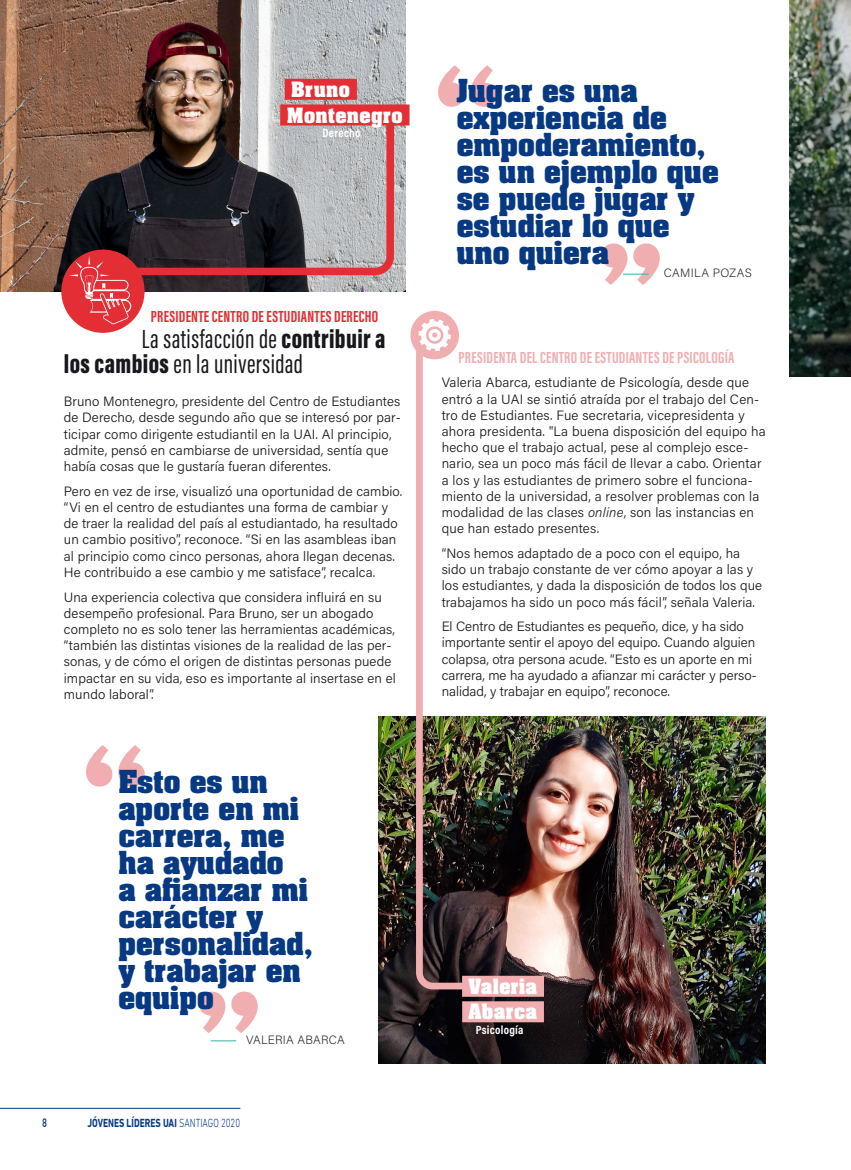
<style>
.page{position:relative;width:851px;height:1170px;background:#fff}
.page>*{position:absolute;margin:0;border:0;box-sizing:border-box;transform-origin:0 0}
.t1{font:700 125.85px "Aachen Std";color:#f1aeb1}
.destacadoOKOK{font:700 27px/27px "Aachen Std";color:#073982}
.título{font:27px/25.5px "Acumin Variable Concept";letter-spacing:-.125em;color:#1a171c}
.nombre{font:700 18px "Aachen Std";letter-spacing:.02em;color:#fff}
.epigrafe{font:16.5px "Acumin Variable Concept";letter-spacing:-.23em;color:#f1aeb1}
.epigrafe-2{font:16.5px "Acumin Variable Concept";letter-spacing:-.23em;color:#e32e35}
._1__TEXTO_MASA_OK{font:300 13.5px/16.2px "Acumin Pro";letter-spacing:.01em;color:#1a171c}
.t2{font:700 12px "DIN Next LT Pro";color:#073982;scale:.75 1}
.t3{font:200 12px "Acumin Pro";letter-spacing:.025em;color:#1a171c}
.CARRERA{font:700 12px "Acumin Pro Cond";letter-spacing:.02em;color:#fff}
.t4{font:700 12px "DIN Alternate";color:#073982;scale:.75 1}
.s1{font-weight:300}
.s2{font-style:italic}
</style>
<div class="page">
<hr style="left:0;top:1107px;width:240px;height:1px;background:#073982">
<img style="left:789px;top:0;width:61px;height:376px">
<img style="left:0;top:0;width:405px;height:291px">
<img style="left:378px;top:716px;width:387px;height:347px">
<div style="left:285px;top:79px;width:72px;height:21px;background:#e32e35"></div>
<svg style="left:211px;top:1040px;width:25px;height:1px"></svg>
<svg style="left:623px;top:274px;width:25px;height:1px"></svg>
<svg style="left:77px;top:118px;width:317px;height:199px;background:#7a6d6e"></svg>
<div style="left:280px;top:104px;width:129px;height:21px;background:#e32e35"></div>
<div style="left:61px;top:249px;width:83px;height:84px;background:#e32e35;border-radius:50%"></div>
<svg style="left:69px;top:255px;width:62px;height:69px"></svg>
<svg style="left:416px;top:343px;width:92px;height:646px"></svg>
<div style="left:462px;top:975px;width:82px;height:21px;background:#f1aeb1"></div>
<div style="left:462px;top:1001px;width:82px;height:21px;background:#f1aeb1"></div>
<div style="left:410px;top:311px;width:49px;height:48px;background:#f1aeb1;border-radius:50%"></div>
<svg style="left:418px;top:319px;width:33px;height:32px"></svg>
<p class="nombre" style="left:291px;top:76px;width:60px">Bruno</p>
<p class="nombre" style="left:287px;top:102px;width:117px">Montenegro</p>
<p class="CARRERA" style="left:322px;top:125px;width:40px">Derecho</p>
<p class="epigrafe-2" style="left:151px;top:305px;width:235px">PRESI DENTECENTRODEESTUDIANTESDERECHO</p>
<p class="título" style="left:64px;top:324px;width:326px;text-indent:78px">La satisfacción decontribuir a los cambios en la universidad</p>
<p class="_1__TEXTO_MASA_OK" style="left:64px;top:393px;width:338px">Bruno Montenegro, presidente del Centro de Estudiantes de Derecho, desde segundo año que se interesó por par&shy;ticipar como dirigente estudiantil en la UAI. Al principio, admite, pensó en cambiarse de universidad, sentía que había cosas que le gustaría fueran diferentes.</p>
<p class="_1__TEXTO_MASA_OK" style="left:64px;top:482px;width:340px">Pero en vez de irse, visualizó una oportunidad de cambio. “Vi en el centro de estudiantes una forma de cambiar y de traer la realidad del país al estudiantado, ha resultado un cambio positivo”, reconoce. “Si en las asambleas iban al principio como cinco personas, ahora llegan decenas.<br>He contribuido a ese cambio y me satisface”, recalca.</p>
<p class="_1__TEXTO_MASA_OK" style="left:64px;top:588px;width:333px">Una experiencia colectiva que considera influirá en su desempeño profesional. Para Bruno, ser un abogado completo no es solo tener las herramientas académicas, “también las distintas visiones de la realidad de las per&shy;sonas, y de cómo el origen de distintas personas puede impactar en su vida, eso es importante al insertase en el mundo laboral”.</p>
<p class="t1" style="left:77px;top:711px;width:77px">“</p>
<p class="destacadoOKOK" style="left:118px;top:768px;width:196px">Esto es un aporte en mi carrera, me ha ayudado<br>a afianzar mi carácter y personalidad, y trabajar en equipo</p>
<p class="t1" style="left:266px;top:1067px;width:77px;rotate:-180deg">“</p>
<p class="t3" style="left:246px;top:1031px;width:100px">VALERIA ABARCA</p>
<p class="t4" style="left:43px;top:1113px;width:7px">8</p>
<p class="t2" style="left:87px;top:1115px;width:205px">JÓVENES LÍDERES UAI <span class="s1">SANTIAGO 2020</span></p>
<p class="t1" style="left:429px;top:31px;width:77px">“</p>
<p class="destacadoOKOK" style="left:456px;top:77px;width:263px">Jugar es una experiencia de empoderamiento, es un ejemplo que se puede jugar y estudiar lo que uno quiera</p>
<p class="t1" style="left:668px;top:319px;width:77px;rotate:-180deg">“</p>
<p class="t3" style="left:663px;top:265px;width:90px">CAMILA POZAS</p>
<p class="epigrafe" style="left:458px;top:345px;width:282px">PRESI DENTADELCENTRODEESTUDIANTESDEPSICOLOGÍA</p>
<p class="_1__TEXTO_MASA_OK" style="left:441px;top:374px;width:325px">Valeria Abarca, estudiante de Psicología, desde que entró a la UAI se sintió atraída por el trabajo del Cen&shy;tro de Estudiantes. Fue secretaria, vicepresidenta y ahora presidenta. "La buena disposición del equipo ha hecho que el trabajo actual, pese al complejo esce&shy;nario, sea un poco más fácil de llevar a cabo. Orientar a los y las estudiantes de primero sobre el funciona&shy;miento de la universidad, a resolver problemas con la modalidad de las clases <span class="s2">online</span>, son las instancias en que han estado presentes.</p>
<p class="_1__TEXTO_MASA_OK" style="left:441px;top:544px;width:322px">“Nos hemos adaptado de a poco con el equipo, ha sido un trabajo constante de ver cómo apoyar a las y los estudiantes, y dada la disposición de todos los que trabajamos ha sido un poco más fácil”, señala Valeria.</p>
<p class="_1__TEXTO_MASA_OK" style="left:441px;top:618px;width:317px">El Centro de Estudiantes es pequeño, dice, y ha sido importante sentir el apoyo del equipo. Cuando alguien colapsa, otra persona acude. “Esto es un aporte en mi carrera, me ha ayudado a afianzar mi carácter y perso&shy;nalidad, y trabajar en equipo”, reconoce.</p>
<p class="nombre" style="left:468px;top:973px;width:70px">Valeria</p>
<p class="nombre" style="left:468px;top:998px;width:70px">Abarca</p>
<p class="CARRERA" style="left:475px;top:1021px;width:49px">Psicología</p>
</div>
